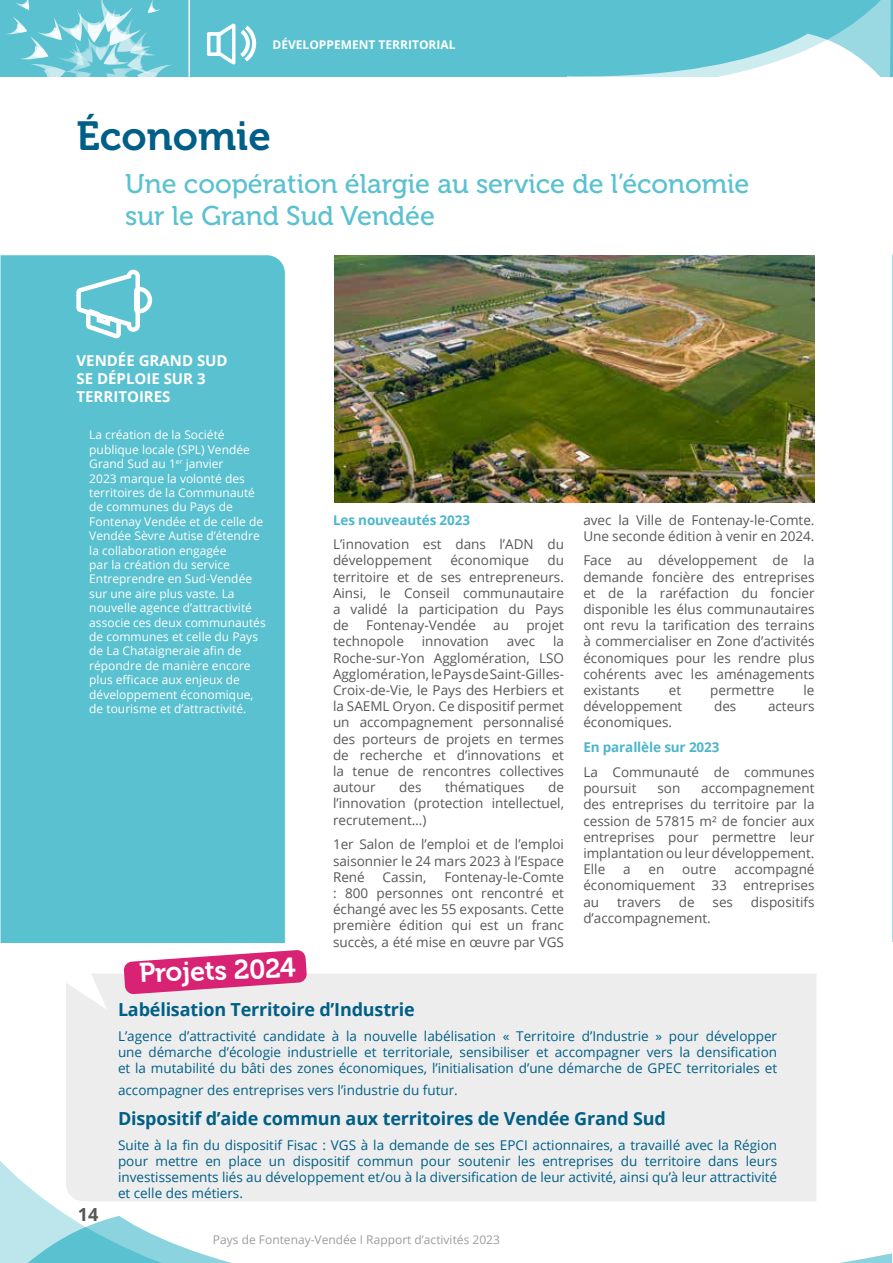
<style>
.page{position:relative;width:893px;height:1263px;background:#fff}
.page>*{position:absolute;margin:0;border:0;box-sizing:border-box;transform-origin:0 0}
.t1{font:40.5px "Museo 700";color:#005f86}
.t2{font:27px/32.4px "Museo 500";color:#5ac1d0}
.t3{font:27px "Museo 700";color:#fff}
.t4{font:700 18px "Open Sans";letter-spacing:-.01em;color:#005f86}
.t5{font:700 18px "Open Sans";color:#575756}
.t6{font:700 15px/18px "Open Sans";color:#fff}
.t7{font:13.5px/16.2px "Open Sans";color:#575756;text-align:justify}
.t8{font:13.5px/16.2px "Open Sans";color:#005f86;text-align:justify}
.t9{font:700 13.5px "Open Sans";letter-spacing:-.01em;color:#4cb6cb}
.t10{font:12px/14.4px "Open Sans";color:#fff}
.t11{font:12px "Open Sans";color:#9d9d9c}
.t12{font:700 12px "Open Sans";color:#fff}
</style>
<div class="page">
<div style="left:0;top:0;width:893px;height:77px;background:#5ac1d0"></div>
<svg style="left:0;top:1161px;width:68px;height:55px"></svg>
<svg style="left:0;top:1216px;width:892px;height:47px"></svg>
<svg style="left:6px;top:0;width:167px;height:77px"></svg>
<svg style="left:796px;top:0;width:95px;height:40px"></svg>
<svg style="left:567px;top:40px;width:324px;height:37px"></svg>
<hr style="left:189px;top:0;width:1px;height:77px;background:#fff">
<svg style="left:207px;top:23px;width:50px;height:42px"></svg>
<div style="left:1px;top:255px;width:284px;height:688px;background:#5ac1d0"></div>
<div style="left:66px;top:974px;width:750px;height:227px;background:#ededed"></div>
<img style="left:334px;top:255px;width:481px;height:248px">
<svg style="left:124px;top:950px;width:183px;height:44px"></svg>
<svg style="left:76px;top:270px;width:76px;height:68px"></svg>
<svg style="left:892px;top:254px;width:1px;height:688px"></svg>
<p class="t12" style="left:272px;top:36px;width:185px">DÉVELOPPEMENT TERRITORIAL</p>
<h1 class="t1" style="left:76px;top:114px;width:196px">Économie</h1>
<h2 class="t2" style="left:125px;top:168px;width:626px">Une coopération élargie au service de l’économie sur le Grand Sud Vendée</h2>
<p class="t6" style="left:77px;top:351px;width:153px">VENDÉE GRAND SUD<br>SE DÉPLOIE SUR 3<br>TERRITOIRES</p>
<p class="t10" style="left:89px;top:428px;width:178px">La création de la Société publique locale (SPL) Vendée<br>Grand Sud au 1<sup>er</sup> janvier<br>2023 marque la volonté des territoires de la Communauté de communes du Pays de<br>Fontenay Vendée et de celle de<br>Vendée Sèvre Autise d’étendre la collaboration engagée<br>par la création du service<br>Entreprendre en Sud-Vendée sur une aire plus vaste. La nouvelle agence d’attractivité associe ces deux communautés de communes et celle du Pays de La Chataigneraie afin de répondre de manière encore plus efficace aux enjeux de développement économique, de tourisme et d’attractivité.</p>
<h2 class="t3" style="left:139px;top:958px;width:158px;rotate:-2deg">Projets 2024</h2>
<p class="t9" style="left:333px;top:510px;width:139px">Les nouveautés 2023</p>
<p class="t7" style="left:333px;top:536px;width:233px">L’innovation est dans l’ADN du développement</p>
<p class="t7" style="left:450px;top:552px;width:80px">économique</p>
<p class="t7" style="left:333px;top:552px;width:233px;text-indent:214px">du territoire et de ses entrepreneurs.<br>Ainsi, le Conseil communautaire a validé la participation du Pays de</p>
<p class="t7" style="left:366px;top:617px;width:112px">Fontenay-Vendée</p>
<p class="t7" style="left:493px;top:617px;width:17px">au</p>
<p class="t7" style="left:526px;top:617px;width:39px">projet</p>
<p class="t7" style="left:333px;top:633px;width:72px">technopole</p>
<p class="t7" style="left:422px;top:633px;width:69px">innovation</p>
<p class="t7" style="left:507px;top:633px;width:30px">avec</p>
<p class="t7" style="left:333px;top:633px;width:233px;text-indent:220px">la Roche-sur-Yon Agglomération, LSO Agglomération, le Pays de Saint-Gilles-Croix-de-Vie, le Pays des Herbiers et la SAEML Oryon. Ce dispositif permet un accompagnement personnalisé des porteurs de projets en termes de recherche et d’innovations et la tenue de rencontres collectives autour</p>
<p class="t7" style="left:399px;top:779px;width:24px">des</p>
<p class="t7" style="left:445px;top:779px;width:81px">thématiques</p>
<p class="t7" style="left:333px;top:779px;width:233px;text-indent:215px">de l’innovation (protection intellectuel, recrutement…)</p>
<p class="t7" style="left:333px;top:836px;width:233px">1er Salon de l’emploi et de l’emploi saisonnier le 24 mars 2023 à l’Espace René</p>
<p class="t7" style="left:333px;top:868px;width:233px;text-indent:111px">Fontenay-le-Comte : 800 personnes ont rencontré et échangé avec les 55 exposants. Cette première édition qui est un franc succès, a été mise en œuvre par VGS</p>
<p class="t7" style="left:383px;top:868px;width:45px">Cassin,</p>
<p class="t7" style="left:583px;top:511px;width:233px">avec la Ville de Fontenay-le-Comte.<br>Une seconde édition à venir en 2024.</p>
<p class="t7" style="left:583px;top:552px;width:233px">Face au développement de la demande foncière des entreprises et de la raréfaction du foncier disponible les élus communautaires ont revu la tarification des terrains à commercialiser en Zone d’activités économiques pour les rendre plus cohérents avec les aménagements existants</p>
<p class="t7" style="left:669px;top:682px;width:14px">et</p>
<p class="t7" style="left:710px;top:682px;width:66px">permettre</p>
<p class="t7" style="left:803px;top:682px;width:12px">le</p>
<p class="t7" style="left:583px;top:698px;width:101px">développement</p>
<p class="t7" style="left:714px;top:698px;width:24px">des</p>
<p class="t7" style="left:768px;top:698px;width:48px">acteurs</p>
<p class="t7" style="left:583px;top:714px;width:90px">économiques.</p>
<p class="t9" style="left:583px;top:738px;width:138px">En parallèle sur 2023</p>
<p class="t7" style="left:583px;top:763px;width:233px">La Communauté de communes poursuit</p>
<p class="t7" style="left:583px;top:780px;width:233px;text-indent:118px">accompagnement des entreprises du territoire par la cession de 57815 m² de foncier aux entreprises pour permettre leur implantation ou leur développement.<br>Elle</p>
<p class="t7" style="left:657px;top:780px;width:24px">son</p>
<p class="t7" style="left:583px;top:861px;width:233px;text-indent:151px">accompagné économiquement 33 entreprises au</p>
<p class="t7" style="left:623px;top:861px;width:9px">a</p>
<p class="t7" style="left:648px;top:861px;width:17px">en</p>
<p class="t7" style="left:682px;top:861px;width:36px">outre</p>
<p class="t7" style="left:617px;top:893px;width:46px">travers</p>
<p class="t7" style="left:679px;top:893px;width:17px">de</p>
<p class="t7" style="left:713px;top:893px;width:22px">ses</p>
<p class="t7" style="left:751px;top:893px;width:65px">dispositifs</p>
<p class="t7" style="left:583px;top:909px;width:129px">d’accompagnement.</p>
<h3 class="t5" style="left:78px;top:1202px;width:22px">14</h3>
<h3 class="t4" style="left:118px;top:997px;width:298px">Labélisation Territoire d’Industrie</h3>
<p class="t8" style="left:118px;top:1027px;width:661px">L’agence d’attractivité candidate à la nouvelle labélisation « Territoire d’Industrie » pour développer une démarche d’écologie industrielle et territoriale, sensibiliser et accompagner vers la densification et la mutabilité du bâti des zones économiques, l’initialisation d’une démarche de GPEC territoriales et</p>
<p class="t8" style="left:118px;top:1081px;width:341px">accompagner des entreprises vers l’industrie du futur.</p>
<h3 class="t4" style="left:118px;top:1105px;width:549px">Dispositif d’aide commun aux territoires de Vendée Grand Sud</h3>
<p class="t8" style="left:118px;top:1136px;width:661px">Suite à la fin du dispositif Fisac : VGS à la demande de ses EPCI actionnaires, a travaillé avec la Région pour mettre en place un dispositif commun pour soutenir les entreprises du territoire dans leurs investissements liés au développement et/ou à la diversification de leur activité, ainsi qu’à leur attractivité et celle des métiers.</p>
<p class="t11" style="left:213px;top:1231px;width:289px">Pays de Fontenay-Vendée I Rapport d’activités 2023</p>
</div>
